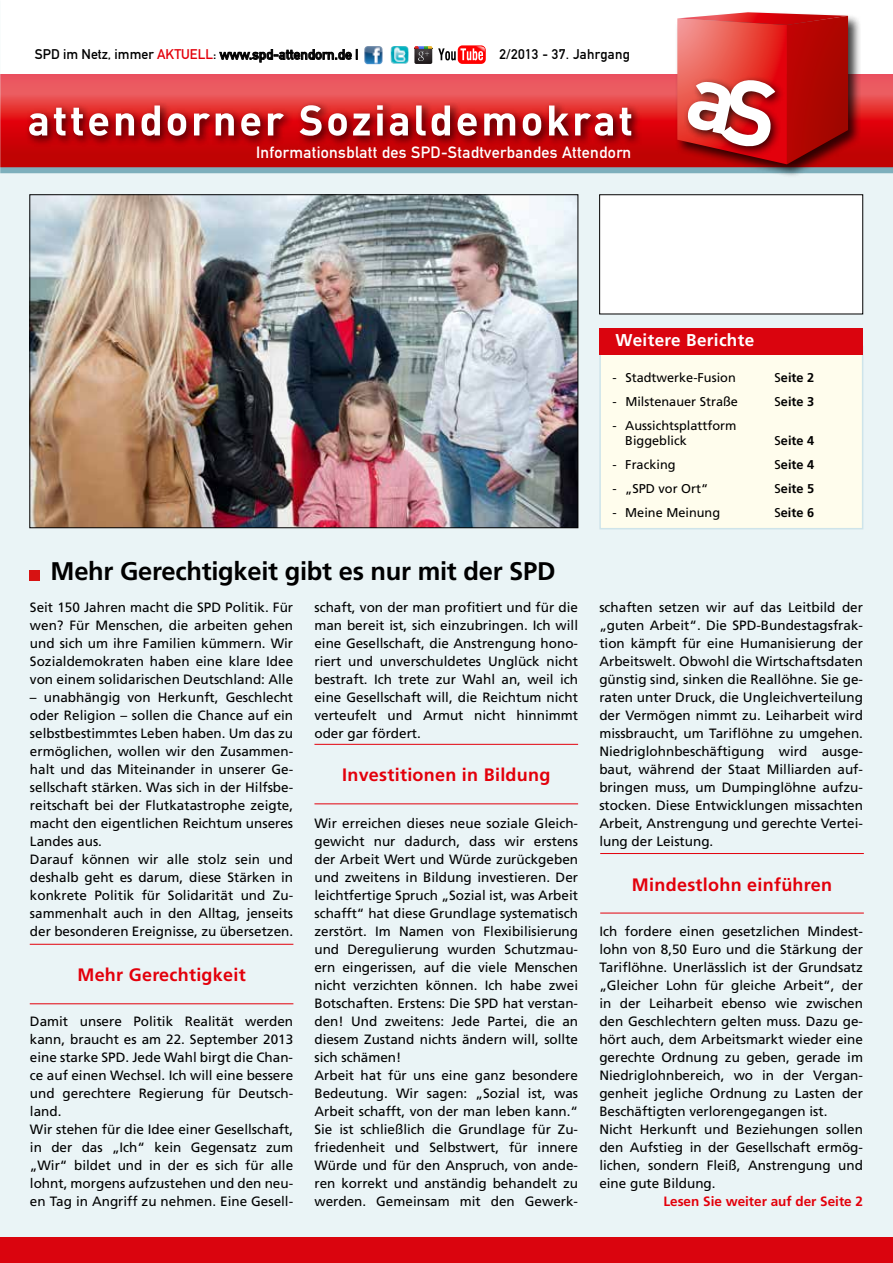
<style>
.page{position:relative;width:893px;height:1263px;background:#fff}
.page>*{position:absolute;margin:0;border:0;box-sizing:border-box;transform-origin:0 0}
.t1{font:700 25.5px "Frutiger";letter-spacing:-.01em;color:#000}
.t2{font:700 18px "Frutiger";letter-spacing:.015em;color:#e3000b}
.t3{font:700 17.1px "Frutiger";letter-spacing:.02em;color:#fff}
.t4{font:16.2px "DIN Mittelschrift LT Alternate";letter-spacing:.02em;color:#fff}
.t5{font:13.8px "DIN Mittelschrift LT Alternate";color:#000}
.t6{font:13.8px "DIN Mittelschrift LT Alternate";letter-spacing:.02em;color:#000}
.t7{font:13.5px/18px "Frutiger";color:#000}
.t8{font:700 13.5px "Frutiger";color:#e3000b}
.t9{font:12.75px/15px "Frutiger";color:#000}
.t10{font:700 12.75px "Frutiger";color:#000}
.s1{color:#e3000b}
.s2{font-weight:400}
</style>
<div class="page">
<div style="left:0;top:170px;width:893px;height:1093px;background:#eaf4f6"></div>
<img style="left:32px;top:197px;width:544px;height:329px">
<div style="left:30px;top:570px;width:10px;height:10px;background:#d71212"></div>
<div style="left:0;top:1237px;width:893px;height:26px;background:#da040e"></div>
<div style="left:600px;top:346px;width:263px;height:183px;background:#fffded"></div>
<div style="left:599px;top:346px;width:264px;height:183px;border:2px solid #cee4ea"></div>
<div style="left:599px;top:328px;width:264px;height:26px;background:#da040e"></div>
<div style="left:600px;top:195px;width:263px;height:119px;background:#fff"></div>
<svg style="left:0;top:74px;width:893px;height:93px;background:#d92e32"></svg>
<div style="left:24px;top:101px;width:618px;height:45px;background:#000;opacity:.75"></div>
<svg style="left:29px;top:113px;width:18px;height:23px"></svg>
<svg style="left:54px;top:108px;width:29px;height:27px"></svg>
<svg style="left:89px;top:113px;width:19px;height:23px"></svg>
<svg style="left:116px;top:113px;width:18px;height:22px"></svg>
<svg style="left:142px;top:106px;width:18px;height:30px"></svg>
<svg style="left:168px;top:113px;width:18px;height:23px"></svg>
<svg style="left:194px;top:113px;width:16px;height:22px"></svg>
<svg style="left:216px;top:113px;width:18px;height:22px"></svg>
<svg style="left:241px;top:113px;width:19px;height:23px"></svg>
<svg style="left:268px;top:113px;width:16px;height:22px"></svg>
<svg style="left:300px;top:105px;width:22px;height:31px"></svg>
<svg style="left:328px;top:113px;width:19px;height:23px"></svg>
<svg style="left:353px;top:114px;width:17px;height:21px"></svg>
<svg style="left:377px;top:105px;width:6px;height:30px"></svg>
<svg style="left:390px;top:113px;width:18px;height:23px"></svg>
<svg style="left:416px;top:106px;width:10px;height:29px"></svg>
<svg style="left:432px;top:106px;width:18px;height:30px"></svg>
<svg style="left:458px;top:113px;width:19px;height:23px"></svg>
<svg style="left:484px;top:113px;width:31px;height:22px"></svg>
<svg style="left:523px;top:113px;width:18px;height:23px"></svg>
<svg style="left:549px;top:106px;width:20px;height:29px"></svg>
<svg style="left:575px;top:113px;width:38px;height:23px"></svg>
<svg style="left:620px;top:108px;width:11px;height:27px"></svg>
<svg style="left:219px;top:49px;width:138px;height:13px"></svg>
<div style="left:0;top:167px;width:893px;height:6px;background:#7eafbc"></div>
<div style="left:675px;top:10px;width:187px;height:168px;background:#000;opacity:.75"></div>
<svg style="left:677px;top:12px;width:171px;height:152px;background:#cb3e3b"></svg>
<img style="left:364px;top:46px;width:12px;height:18px">
<img style="left:391px;top:46px;width:12px;height:17px">
<div style="left:458px;top:45px;width:28px;height:19px;background:linear-gradient(to right,#f00,#f00);border-radius:5px"></div>
<svg style="left:438px;top:46px;width:47px;height:14px"></svg>
<img style="left:414px;top:61px;width:18px;height:3px">
<svg style="left:414px;top:46px;width:18px;height:15px"></svg>
<hr style="left:30px;top:1003px;width:263px;height:1px;background:#e3000b">
<hr style="left:30px;top:944px;width:263px;height:1px;background:#e3000b">
<hr style="left:600px;top:913px;width:264px;height:1px;background:#e3000b">
<hr style="left:600px;top:853px;width:264px;height:1px;background:#e3000b">
<hr style="left:314px;top:803px;width:264px;height:1px;background:#e3000b">
<hr style="left:314px;top:744px;width:264px;height:1px;background:#e3000b">
<p class="t5" style="left:35px;top:46px;width:325px">SPD im Netz, immer <span class="s1">AKTUELL</span>: www.spd-attendorn.de |</p>
<p class="t6" style="left:499px;top:46px;width:132px">2/2013 - 37. Jahrgang</p>
<p class="t4" style="left:256px;top:143px;width:377px">Informationsblatt des SPD-Stadtverbandes Attendorn</p>
<p class="t3" style="left:615px;top:330px;width:140px">Weitere Berichte</p>
<p class="t9" style="left:613px;top:369px;width:125px">- Stadtwerke-Fusion</p>
<p class="t10" style="left:775px;top:370px;width:41px"><span class="s2">S</span>eite 2</p>
<p class="t9" style="left:613px;top:393px;width:127px">- Milstenauer Straße</p>
<p class="t10" style="left:775px;top:394px;width:41px"><span class="s2">S</span>eite 3</p>
<p class="t9" style="left:625px;top:417px;width:113px;text-indent:-13px">- Aussichtsplattform<br>Biggeblick</p>
<p class="t10" style="left:774px;top:433px;width:41px"><span class="s2">S</span>eite 4</p>
<h1 class="t1" style="left:51px;top:556px;width:506px">Mehr Gerechtigkeit gibt es nur mit der SPD</h1>
<p class="t7" style="left:30px;top:598px;width:265px;text-align:justify">Seit 150 Jahren macht die SPD Politik. Für wen? Für Menschen, die arbeiten gehen und sich um ihre Familien kümmern. Wir Sozialdemokraten haben eine klare Idee von einem solidarischen Deutschland: Alle</p>
<p class="t7" style="left:30px;top:688px;width:265px">– unabhängig von Herkunft, Geschlecht oder Religion – sollen die Chance auf ein selbstbestimmtes Leben haben. Um das zu ermöglichen, wollen wir den Zusammen&shy;halt und das Miteinander in unserer Ge&shy;sellschaft stärken. Was sich in der Hilfsbe&shy;reitschaft bei der Flutkatastrophe zeigte, macht den eigentlichen Reichtum unseres Landes aus.<br>Darauf können wir alle stolz sein und deshalb geht es darum, diese Stärken in konkrete Politik für Solidarität und Zu&shy;sammenhalt auch in den Alltag, jenseits der besonderen Ereignisse, zu übersetzen.</p>
<p class="t7" style="left:314px;top:598px;width:265px;text-align:justify">schaft, von der man profitiert und für die man bereit ist, sich einzubringen. Ich will eine Gesellschaft, die Anstrengung hono&shy;riert und unverschuldetes Unglück nicht bestraft. Ich trete zur Wahl an, weil ich eine Gesellschaft will, die Reichtum nicht verteufelt und Armut nicht hinnimmt oder gar fördert.</p>
<h2 class="t2" style="left:342px;top:765px;width:210px">Investitionen in Bildung</h2>
<p class="t7" style="left:314px;top:814px;width:265px">Wir erreichen dieses neue soziale Gleich&shy;gewicht nur dadurch, dass wir erstens der Arbeit Wert und Würde zurückgeben und zweitens in Bildung investieren. Der leichtfertige Spruch „Sozial ist, was Arbeit schafft“ hat diese Grundlage systematisch zerstört. Im Namen von Flexibilisierung und Deregulierung wurden Schutzmau&shy;ern eingerissen, auf die viele Menschen nicht verzichten können. Ich habe zwei Botschaften. Erstens: Die SPD hat verstan&shy;den! Und zweitens: Jede Partei, die an diesem Zustand nichts ändern will, sollte sich schämen!<br>Arbeit hat für uns eine ganz besondere Bedeutung. Wir sagen: „Sozial ist, was Arbeit schafft, von der man leben kann.“ Sie ist schließlich die Grundlage für Zu&shy;friedenheit und Selbstwert, für innere Würde und für den Anspruch, von ande&shy;ren korrekt und anständig behandelt zu werden. Gemeinsam mit den Gewerk-</p>
<h2 class="t2" style="left:77px;top:964px;width:170px">Mehr Gerechtigkeit</h2>
<p class="t7" style="left:30px;top:1012px;width:265px">Damit unsere Politik Realität werden kann, braucht es am 22. September 2013 eine starke SPD. Jede Wahl birgt die Chan&shy;ce auf einen Wechsel. Ich will eine bessere und gerechtere Regierung für Deutsch&shy;land.<br>Wir stehen für die Idee einer Gesellschaft, in der das „Ich“ kein Gegensatz zum „Wir“ bildet und in der es sich für alle lohnt, morgens aufzustehen und den neu&shy;en Tag in Angriff zu nehmen. Eine Gesell-</p>
<p class="t9" style="left:612px;top:456px;width:65px">- Fracking</p>
<p class="t10" style="left:774px;top:457px;width:41px"><span class="s2">S</span>eite 4</p>
<p class="t9" style="left:612px;top:480px;width:97px">- „SPD vor Ort“</p>
<p class="t10" style="left:774px;top:481px;width:41px"><span class="s2">S</span>eite 5</p>
<p class="t9" style="left:612px;top:504px;width:109px">- Meine Meinung</p>
<p class="t10" style="left:774px;top:505px;width:41px"><span class="s2">S</span>eite 6</p>
<p class="t7" style="left:599px;top:598px;width:265px;text-align:justify">schaften setzen wir auf das Leitbild der „guten Arbeit“. Die SPD-Bundestagsfrak&shy;tion kämpft für eine Humanisierung der Arbeitswelt. Obwohl die Wirtschaftsdaten günstig sind, sinken die Reallöhne. Sie ge&shy;raten unter Druck, die Ungleichverteilung der Vermögen nimmt zu. Leiharbeit wird missbraucht, um Tariflöhne zu umgehen.<br>Niedriglohnbeschäftigung wird ausge&shy;baut, während der Staat Milliarden auf&shy;bringen muss, um Dumpinglöhne aufzu&shy;stocken. Diese Entwicklungen missachten Arbeit, Anstrengung und gerechte Vertei&shy;lung der Leistung.</p>
<h2 class="t2" style="left:632px;top:874px;width:202px">Mindestlohn einführen</h2>
<p class="t7" style="left:599px;top:922px;width:265px">Ich fordere einen gesetzlichen Mindest&shy;lohn von 8,50 Euro und die Stärkung der Tariflöhne. Unerlässlich ist der Grundsatz „Gleicher Lohn für gleiche Arbeit“, der in der Leiharbeit ebenso wie zwischen den Geschlechtern gelten muss. Dazu ge&shy;hört auch, dem Arbeitsmarkt wieder eine gerechte Ordnung zu geben, gerade im Niedriglohnbereich, wo in der Vergan&shy;genheit jegliche Ordnung zu Lasten der Beschäftigten verlorengegangen ist.<br>Nicht Herkunft und Beziehungen sollen den Aufstieg in der Gesellschaft ermög&shy;lichen, sondern Fleiß, Anstrengung und eine gute Bildung.</p>
<p class="t8" style="left:663px;top:1193px;width:201px">Lesen Sie weiter auf der Seite 2</p>
</div>
